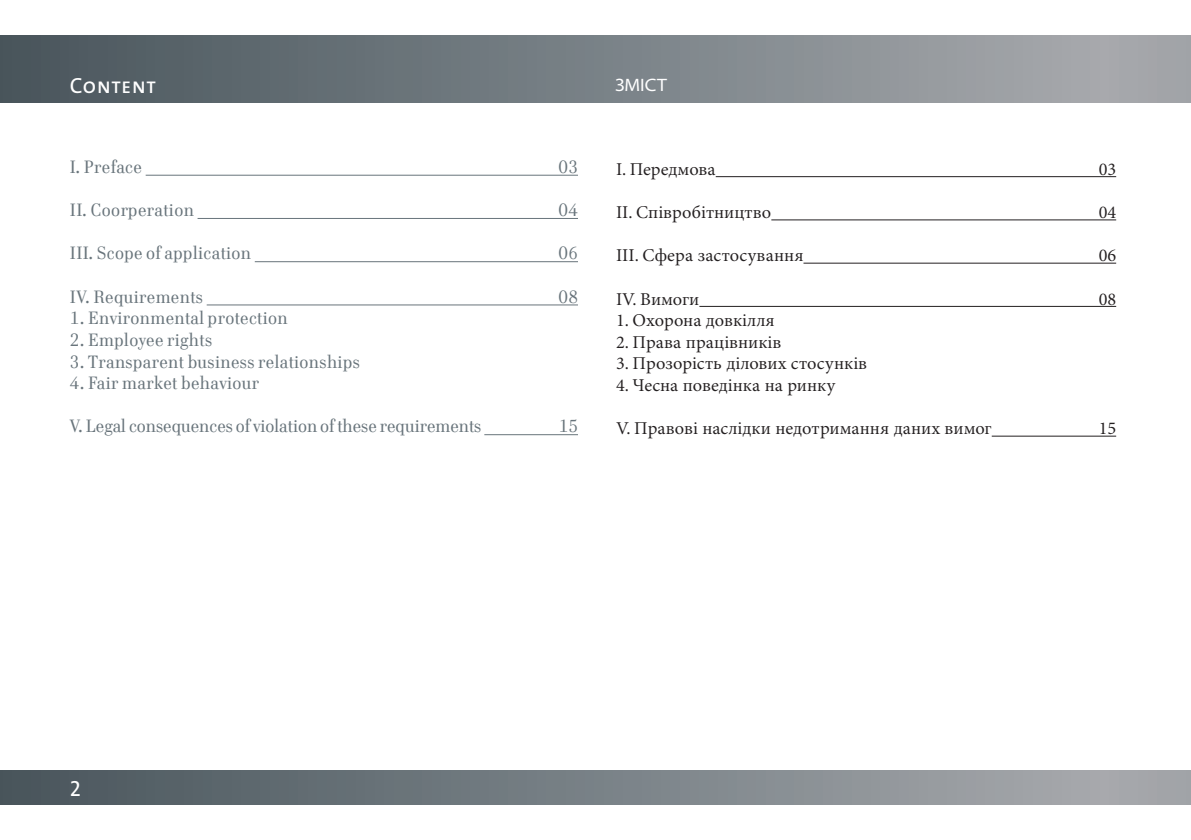
<style>
.page{position:relative;width:1191px;height:840px;background:#fff}
.page>*{position:absolute;margin:0;border:0;box-sizing:border-box;transform-origin:0 0}
.t1{font:22px "The Sans Caps";letter-spacing:.02em;color:#fff}
.t2{font:18px "Minion Pro";color:#231f20}
.t3{font:18px "Cellini TF";letter-spacing:.02em;color:#68747b}
.t4{font:18px "Cellini TF";color:#68747b}
.hed1_9{font:semi-expanded 18px "Myriad Pro";color:#fff}
</style>
<div class="page">
<div style="left:0;top:35px;width:1191px;height:67px;background:linear-gradient(to right,#48565c,#abadb1)"></div>
<div style="left:0;top:769px;width:1191px;height:35px;background:linear-gradient(to right,#48565c,#abadb1)"></div>
<hr style="left:146px;top:175px;width:432px;height:1px;background:#68747b">
<hr style="left:197px;top:218px;width:381px;height:1px;background:#68747b">
<hr style="left:255px;top:261px;width:323px;height:1px;background:#68747b">
<hr style="left:207px;top:304px;width:371px;height:1px;background:#68747b">
<hr style="left:484px;top:434px;width:94px;height:1px;background:#68747b">
<hr style="left:715px;top:176px;width:401px;height:1px;background:#231f20">
<hr style="left:771px;top:219px;width:345px;height:1px;background:#231f20">
<hr style="left:803px;top:262px;width:313px;height:1px;background:#231f20">
<hr style="left:699px;top:306px;width:417px;height:1px;background:#231f20">
<hr style="left:991px;top:435px;width:125px;height:1px;background:#231f20">
<p class="t1" style="left:70px;top:67px;width:87px">Content</p>
<p class="t3" style="left:70px;top:156px;width:74px">I. Preface</p>
<p class="t3" style="left:558px;top:156px;width:21px">03</p>
<p class="t3" style="left:70px;top:199px;width:125px">II. Coorperation</p>
<p class="t3" style="left:558px;top:199px;width:21px">04</p>
<p class="t3" style="left:70px;top:243px;width:183px">III. Scope of application</p>
<p class="t3" style="left:558px;top:243px;width:21px">06</p>
<p class="t3" style="left:70px;top:286px;width:135px">IV. Requirements</p>
<p class="t3" style="left:558px;top:286px;width:21px">08</p>
<p class="t3" style="left:70px;top:307px;width:219px">1. Environmental protection</p>
<p class="t3" style="left:70px;top:329px;width:144px">2. Employee rights</p>
<p class="t3" style="left:70px;top:351px;width:291px">3. Transparent business relationships</p>
<p class="t3" style="left:70px;top:372px;width:191px">4. Fair market behaviour</p>
<p class="t4" style="left:70px;top:415px;width:413px">V. Legal consequences of violation of these requirements</p>
<p class="t3" style="left:559px;top:415px;width:21px">15</p>
<p class="hed1_9" style="left:615px;top:75px;width:53px">ЗМІСТ</p>
<p class="t2" style="left:616px;top:158px;width:101px">I. Передмова</p>
<p class="t2" style="left:1098px;top:158px;width:19px">03</p>
<p class="t2" style="left:616px;top:201px;width:157px">II. Співробітництво</p>
<p class="t2" style="left:1098px;top:201px;width:19px">04</p>
<p class="t2" style="left:616px;top:245px;width:189px">III. Сфера застосування</p>
<p class="t2" style="left:1098px;top:245px;width:19px">06</p>
<p class="t2" style="left:616px;top:288px;width:85px">IV. Вимоги</p>
<p class="t2" style="left:1098px;top:288px;width:19px">08</p>
<p class="t2" style="left:616px;top:309px;width:160px">1. Охорона довкілля</p>
<p class="t2" style="left:616px;top:331px;width:167px">2. Права працівників</p>
<p class="t2" style="left:616px;top:353px;width:253px">3. Прозорість ділових стосунків</p>
<p class="t2" style="left:616px;top:374px;width:221px">4. Чесна поведінка на ринку</p>
<p class="t2" style="left:616px;top:417px;width:377px">V. Правові наслідки недотримання даних вимог</p>
<p class="t2" style="left:1098px;top:417px;width:19px">15</p>
<p class="t1" style="left:70px;top:769px;width:13px">2</p>
</div>
